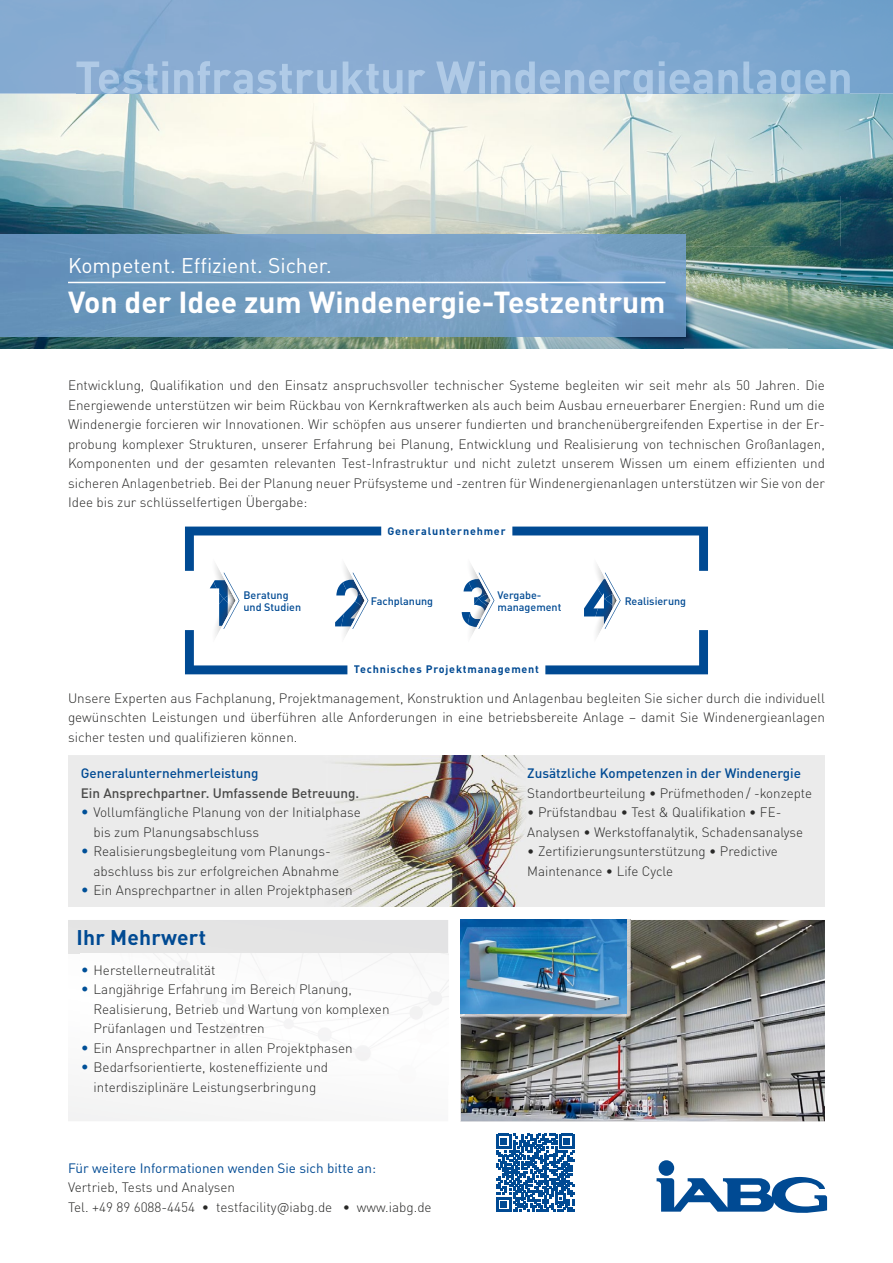
<style>
.page{position:relative;width:893px;height:1263px;background:#fff}
.page>*{position:absolute;margin:0;border:0;box-sizing:border-box;transform-origin:0 0}
.t1{font:700 30px "DINOT";color:#fff}
.t2{font:21px "DINOT";color:#fff}
.t3{font:700 21px "DINOT";letter-spacing:.01em;color:#004a93}
.t4{font:300 13.5px/19.5px "DINOT";color:#282827}
.t5{font:500 13.5px "DINOT";color:#004a93}
.t6{font:13.5px "DINOT";color:#004a93}
.t7{font:500 13.5px "DINOT";color:#494948}
.t8{font:500 10.8px/12px "DINOT";color:#004a93}
.t9{font:700 10.8px "DINOT";letter-spacing:.075em;color:#004a93}
.s1{font-size:15px;color:#005098}
</style>
<div class="page">
<div style="left:659px;top:1160px;width:15px;height:16px;background:#004a93;border-radius:50%"></div>
<svg style="left:656px;top:1177px;width:171px;height:36px"></svg>
<img style="left:0;top:0;width:105px;height:195px">
<img style="left:105px;top:102px;width:735px;height:93px">
<img style="left:840px;top:0;width:53px;height:349px">
<img style="left:0;top:195px;width:630px;height:39px">
<img style="left:630px;top:195px;width:211px;height:52px">
<img style="left:683px;top:247px;width:158px;height:102px">
<img style="left:0;top:336px;width:683px;height:13px">
<img style="left:68px;top:756px;width:757px;height:151px">
<svg style="left:496px;top:1134px;width:78px;height:78px"></svg>
<img style="left:76px;top:94px;width:774px;height:8px">
<img style="left:76px;top:61px;width:774px;height:33px">
<svg style="left:462px;top:565px;width:33px;height:72px"></svg>
<svg style="left:185px;top:527px;width:196px;height:147px"></svg>
<svg style="left:512px;top:527px;width:196px;height:147px"></svg>
<img style="left:461px;top:920px;width:364px;height:201px">
<img style="left:0;top:234px;width:685px;height:102px">
<hr style="left:68px;top:282px;width:597px;height:1px;background:#fff">
<div style="left:68px;top:1095px;width:184px;height:26px;background:#f4f4f4"></div>
<div style="left:68px;top:920px;width:380px;height:34px;background:#e4e4e4"></div>
<img style="left:461px;top:920px;width:170px;height:97px">
<img style="left:461px;top:920px;width:166px;height:93px">
<h2 class="t2" style="left:68px;top:253px;width:265px">Kompetent. Effizient. Sicher.</h2>
<h1 class="t1" style="left:68px;top:283px;width:599px">Von der Idee zum Windenergie-Testzentrum</h1>
<p class="t4" style="left:68px;top:375px;width:758px;text-align:justify">Entwicklung, Qualifikation und den Einsatz anspruchsvoller technischer Systeme begleiten wir seit mehr als 50 Jahren. Die Energie wende unterstützen wir beim Rückbau von Kernkraftwerken als auch beim Ausbau erneuerbarer Energien: Rund um die Windenergie forcieren wir Innovationen. Wir schöpfen aus unserer fundierten und branchenübergreifenden Expertise in der Er&shy;probung komplexer Strukturen, unserer Erfahrung bei Planung, Entwicklung und Realisierung von technischen Großanlagen, Komponenten und der gesamten relevanten Test-Infrastruktur und nicht zuletzt unserem Wissen um einem effizienten und sicheren Anlagenbetrieb. Bei der Planung neuer Prüfsysteme und -zentren für Windenergienanlagen unterstützen wir Sie von der Idee bis zur schlüsselfertigen Übergabe:</p>
<p class="t9" style="left:387px;top:524px;width:120px">Generalunternehmer</p>
<p class="t8" style="left:243px;top:588px;width:59px">Beratung und Studien</p>
<p class="t8" style="left:625px;top:594px;width:63px">Realisierung</p>
<p class="t8" style="left:371px;top:594px;width:64px">Fachplanung</p>
<p class="t8" style="left:498px;top:588px;width:65px">Vergabe&shy;management</p>
<p class="t9" style="left:354px;top:662px;width:187px">Technisches Projektmanagement</p>
<p class="t4" style="left:68px;top:688px;width:758px;text-align:justify">Unsere Experten aus Fachplanung, Projektmanagement, Konstruktion und Anlagenbau begleiten Sie sicher durch die individuell gewünschten Leistungen und überführen alle Anforderungen in eine betriebsbereite Anlage – damit Sie Windenergieanlagen sicher testen und qualifizieren können.</p>
<p class="t5" style="left:81px;top:764px;width:179px">Generalunternehmerleistung</p>
<p class="t7" style="left:81px;top:784px;width:280px">Ein Ansprechpartner. Umfassende Betreuung.</p>
<p class="t4" style="left:94px;top:802px;width:269px;text-indent:-13px"><span class="s1">•</span> Vollumfängliche Planung von der Initialphase bis zum Planungsabschluss</p>
<p class="t4" style="left:94px;top:841px;width:247px;text-indent:-13px"><span class="s1">•</span> Realisierungsbegleitung vom Planungs&shy;abschluss bis zur erfolgreichen Abnahme</p>
<p class="t4" style="left:81px;top:880px;width:273px"><span class="s1">•</span> Ein Ansprechpartner in allen Projektphasen</p>
<p class="t5" style="left:527px;top:765px;width:275px">Zusätzliche Kompetenzen in der Windenergie</p>
<p class="t4" style="left:527px;top:783px;width:286px">Standortbeurteilung • Prüfmethoden / -konzepte</p>
<p class="t4" style="left:527px;top:802px;width:277px">• Prüfstandbau • Test &amp; Qualifikation • FE-<br>Analysen • Werkstoffanalytik, Schadens analyse</p>
<p class="t4" style="left:527px;top:841px;width:252px">• Zertifizierungsunterstützung • Predictive<br>Maintenance • Life Cycle</p>
<h2 class="t3" style="left:77px;top:924px;width:131px">Ihr Mehrwert</h2>
<p class="t4" style="left:81px;top:960px;width:136px"><span class="s1">•</span> Herstellerneutralität</p>
<p class="t4" style="left:94px;top:979px;width:298px;text-indent:-13px"><span class="s1">•</span> Langjährige Erfahrung im Bereich Planung,<br>Realisierung, Betrieb und Wartung von komplexen<br>Prüfanlagen und Testzentren</p>
<p class="t4" style="left:81px;top:1038px;width:273px"><span class="s1">•</span> Ein Ansprechpartner in allen Projektphasen</p>
<p class="t4" style="left:81px;top:1057px;width:249px;text-align:center"><span class="s1">•</span> Bedarfsorientierte, kosteneffiziente und interdisziplinäre Leistungserbringung</p>
<p class="t6" style="left:68px;top:1160px;width:309px">Für weitere Informationen wenden Sie sich bitte an:</p>
<p class="t4" style="left:68px;top:1178px;width:365px">Vertrieb, Tests und Analysen<br>Tel. +49 89 6088-4454 • testfacility@iabg.de • www.iabg.de</p>
</div>
